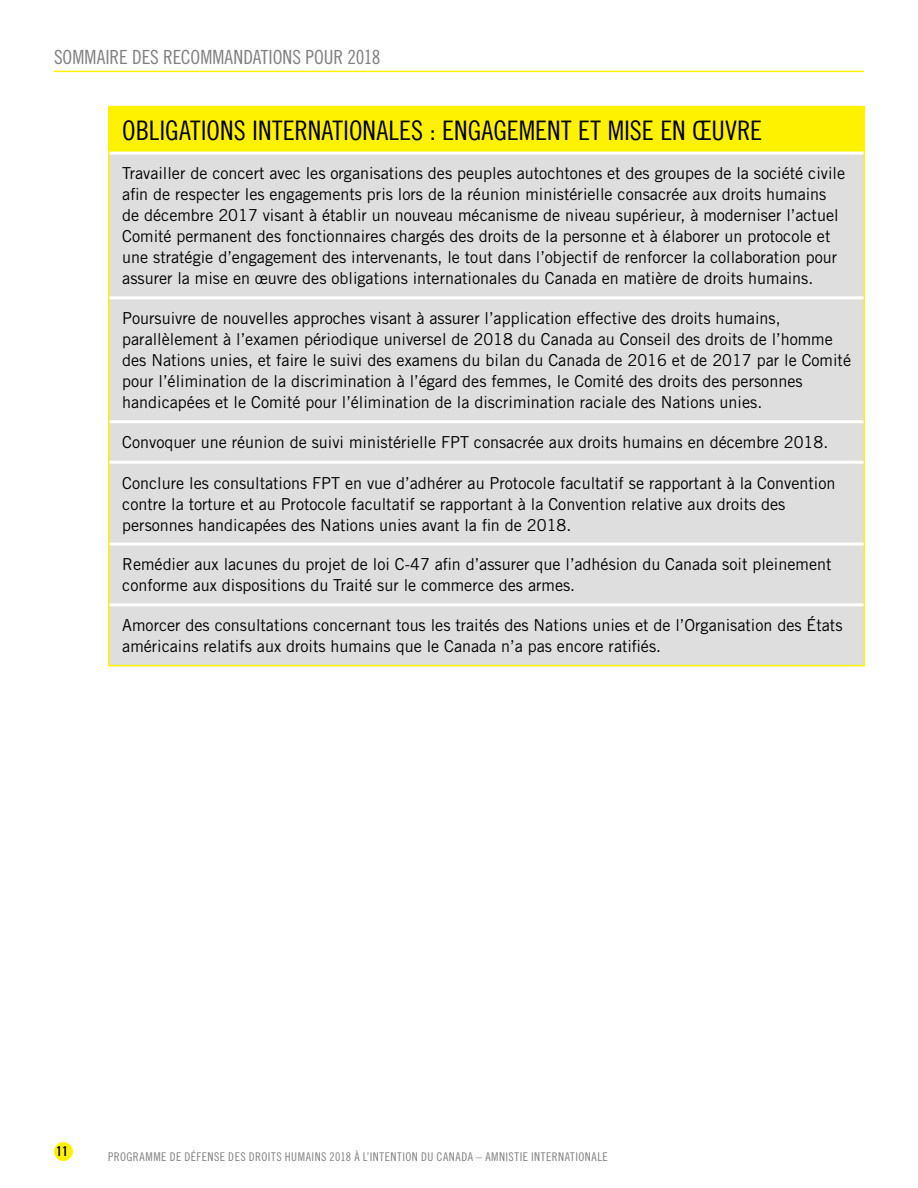
<style>
.page{position:relative;width:918px;height:1188px;background:#fff}
.page>*{position:absolute;margin:0;border:0;box-sizing:border-box;transform-origin:0 0}
.t1{font:27px "Amnesty Trade Gothic Cn 18";color:#000}
.t2{font:19.5px "Trade Gothic Cond Eighteen";letter-spacing:-.005em;color:#817f80}
.t3{font:16.5px/21px "Trade Gothic";color:#000}
.t4{font:13.5px "Amnesty Trade Gothic Bd Cn 20";color:#000}
.t5{font:12px "Trade Gothic Cond Eighteen";letter-spacing:.04em;color:#817f80}
</style>
<div class="page">
<div style="left:54px;top:1142px;width:19px;height:19px;background:#fff200;border-radius:50%"></div>
<hr style="left:54px;top:71px;width:810px;height:1px;background:#fff200">
<div style="left:109px;top:107px;width:755px;height:46px;background:#fff200"></div>
<div style="left:110px;top:155px;width:754px;height:510px;background:#dfdede"></div>
<hr style="left:864px;top:107px;width:1px;height:46px;background:#fff200">
<hr style="left:108px;top:153px;width:2px;height:145px;background:#fff200">
<hr style="left:864px;top:153px;width:1px;height:145px;background:#fff200">
<hr style="left:108px;top:298px;width:2px;height:124px;background:#fff200">
<hr style="left:864px;top:298px;width:1px;height:124px;background:#fff200">
<hr style="left:108px;top:422px;width:2px;height:40px;background:#fff200">
<hr style="left:864px;top:422px;width:1px;height:40px;background:#fff200">
<hr style="left:108px;top:462px;width:2px;height:82px;background:#fff200">
<hr style="left:864px;top:462px;width:1px;height:82px;background:#fff200">
<hr style="left:108px;top:544px;width:2px;height:61px;background:#fff200">
<hr style="left:864px;top:544px;width:1px;height:61px;background:#fff200">
<hr style="left:108px;top:605px;width:2px;height:60px;background:#fff200">
<hr style="left:864px;top:605px;width:1px;height:60px;background:#fff200">
<hr style="left:108px;top:665px;width:757px;height:1px;background:#fff200">
<hr style="left:110px;top:296px;width:754px;height:3px;background:#fff">
<hr style="left:110px;top:420px;width:754px;height:3px;background:#fff">
<hr style="left:110px;top:461px;width:754px;height:3px;background:#fff">
<hr style="left:110px;top:543px;width:754px;height:3px;background:#fff">
<hr style="left:110px;top:603px;width:754px;height:3px;background:#fff">
<hr style="left:108px;top:106px;width:757px;height:1px;background:#fff200">
<hr style="left:108px;top:107px;width:2px;height:46px;background:#fff200">
<hr style="left:110px;top:152px;width:754px;height:3px;background:#fff">
<p class="t2" style="left:54px;top:45px;width:328px">SOMMAIRE DES RECOMMANDATIONS POUR 2018</p>
<h1 class="t1" style="left:122px;top:114px;width:641px">OBLIGATIONS INTERNATIONALES : ENGAGEMENT ET MISE EN ŒUVRE</h1>
<p class="t3" style="left:122px;top:163px;width:724px">Travailler de concert avec les organisations des peuples autochtones et des groupes de la société civile afin de respecter les engagements pris lors de la réunion ministérielle consacrée aux droits humains de décembre 2017 visant à établir un nouveau mécanisme de niveau supérieur, à moderniser l’actuel Comité permanent des fonctionnaires chargés des droits de la personne et à élaborer un protocole et une stratégie d’engagement des intervenants, le tout dans l’objectif de renforcer la collaboration pour assurer la mise en œuvre des obligations internationales du Canada en matière de droits humains.</p>
<p class="t3" style="left:122px;top:308px;width:730px">Poursuivre de nouvelles approches visant à assurer l’application effective des droits humains, parallèlement à l’examen périodique universel de 2018 du Canada au Conseil des droits de l’homme des Nations unies, et faire le suivi des examens du bilan du Canada de 2016 et de 2017 par le Comité pour l’élimination de la discrimination à l’égard des femmes, le Comité des droits des personnes handicapées et le Comité pour l’élimination de la discrimination raciale des Nations unies.</p>
<p class="t3" style="left:122px;top:431px;width:708px">Convoquer une réunion de suivi ministérielle FPT consacrée aux droits humains en décembre 2018.</p>
<p class="t3" style="left:122px;top:472px;width:715px">Conclure les consultations FPT en vue d’adhérer au Protocole facultatif se rapportant à la Convention contre la torture et au Protocole facultatif se rapportant à la Convention relative aux droits des personnes handicapées des Nations unies avant la fin de 2018.</p>
<p class="t3" style="left:122px;top:554px;width:711px">Remédier aux lacunes du projet de loi C-47 afin d’assurer que l’adhésion du Canada soit pleinement conforme aux dispositions du Traité sur le commerce des armes.</p>
<p class="t3" style="left:122px;top:615px;width:722px">Amorcer des consultations concernant tous les traités des Nations unies et de l’Organisation des États américains relatifs aux droits humains que le Canada n’a pas encore ratifiés.</p>
<p class="t4" style="left:56px;top:1143px;width:13px">11</p>
<p class="t5" style="left:108px;top:1150px;width:501px">PROGRAMME DE DÉFENSE DES DROITS HUMAINS 2018 À L’INTENTION DU CANADA – AMNISTIE INTERNATIONALE</p>
</div>
